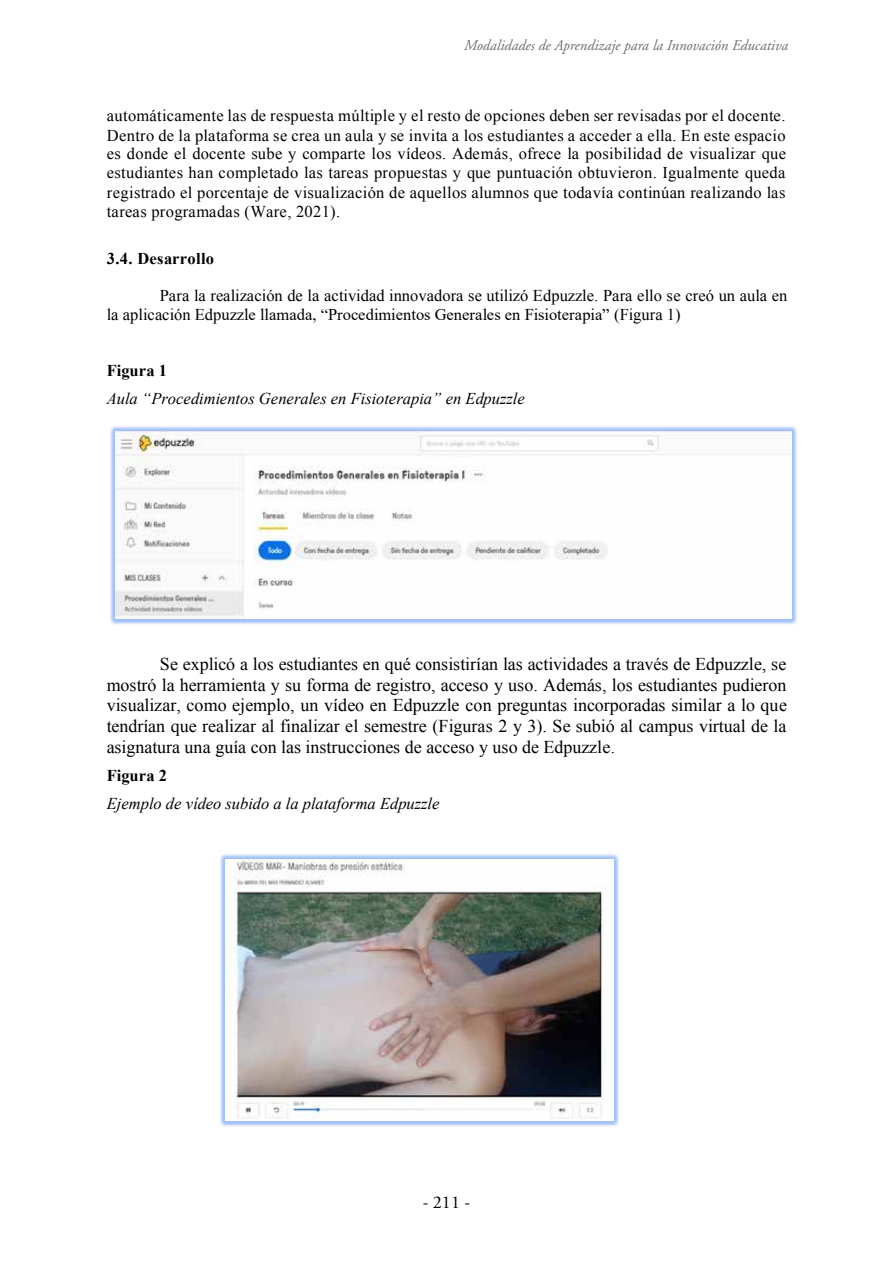
<style>
.page{position:relative;width:893px;height:1263px;background:#fff}
.page>*{position:absolute;margin:0;border:0;box-sizing:border-box;transform-origin:0 0}
.t1{font:18px/20.7px "Times New Roman";color:#000;text-align:justify}
.t2{font:18px "Adobe Garamond Pro";color:#000}
.t3{font:16.5px/19px "Times New Roman";color:#000;text-align:justify}
.t4{font:italic 16.5px "Times New Roman";color:#000}
.t5{font:700 16.5px "Times New Roman";letter-spacing:.01em;color:#000}
.t6{font:italic 15px "Adobe Garamond";color:#706f6f}
.s1{font-size:16.5px}
.s2{font-family:"Minion Pro"}
</style>
<div class="page">
<img style="left:110px;top:426px;width:687px;height:199px">
<img style="left:116px;top:431px;width:675px;height:187px">
<img style="left:220px;top:854px;width:399px;height:273px">
<img style="left:225px;top:859px;width:389px;height:261px">
<p class="t6" style="left:464px;top:38px;width:326px">Modalidades de Aprendizaje para la Innovación Educativa</p>
<p class="t3" style="left:107px;top:106px;width:681px">automáticamente las de respuesta múltiple y el resto de opciones deben ser revisadas por el docente.<br>Dentro de la plataforma se crea un aula y se invita a los estudiantes a acceder a ella. En este espacio es donde el docente sube y comparte los vídeos. Además, ofrece la posibilidad de visualizar que estudiantes han completado las tareas propuestas y que puntuación obtuvieron. Igualmente queda registrado el porcentaje de visualización de aquellos alumnos que todavía continúan realizando las tareas programadas (Ware, 2021).</p>
<p class="t5" style="left:107px;top:247px;width:109px">3.4. Desarrollo</p>
<p class="t3" style="left:107px;top:285px;width:682px;text-indent:53px">Para la realización de la actividad innovadora se utilizó Edpuzzle. Para ello se creó un aula en la aplicación Edpuzzle llamada, “Procedimientos Generales en Fisioterapia” (Figura 1)</p>
<p class="t5" style="left:107px;top:359px;width:62px">Figura 1</p>
<p class="t4" style="left:107px;top:387px;width:419px">Aula “Procedimientos Generales en Fisioterapia” en Edpuzzle</p>
<p class="t1" style="left:107px;top:653px;width:682px;text-indent:53px">Se explicó a los estudiantes en qué consistirían las actividades a través de Edpuzzle, se mostró la herramienta y su forma de registro, acceso y uso. Además, los estudiantes pudieron visualizar, como ejemplo, un vídeo en Edpuzzle con preguntas incorporadas similar a lo que tendrían que realizar al finalizar el semestre (Figuras 2 y 3). Se subió al campus virtual de la asignatura una guía con las instrucciones de acceso y uso de Edpuzzle<span class="s1">.</span></p>
<p class="t5" style="left:107px;top:764px;width:62px">Figura 2</p>
<p class="t4" style="left:107px;top:792px;width:334px">Ejemplo de vídeo subido a la plataforma Edpuzzle</p>
<p class="t2" style="left:422px;top:1191px;width:49px"><span class="s2">-</span> 211 <span class="s2">-</span></p>
</div>
